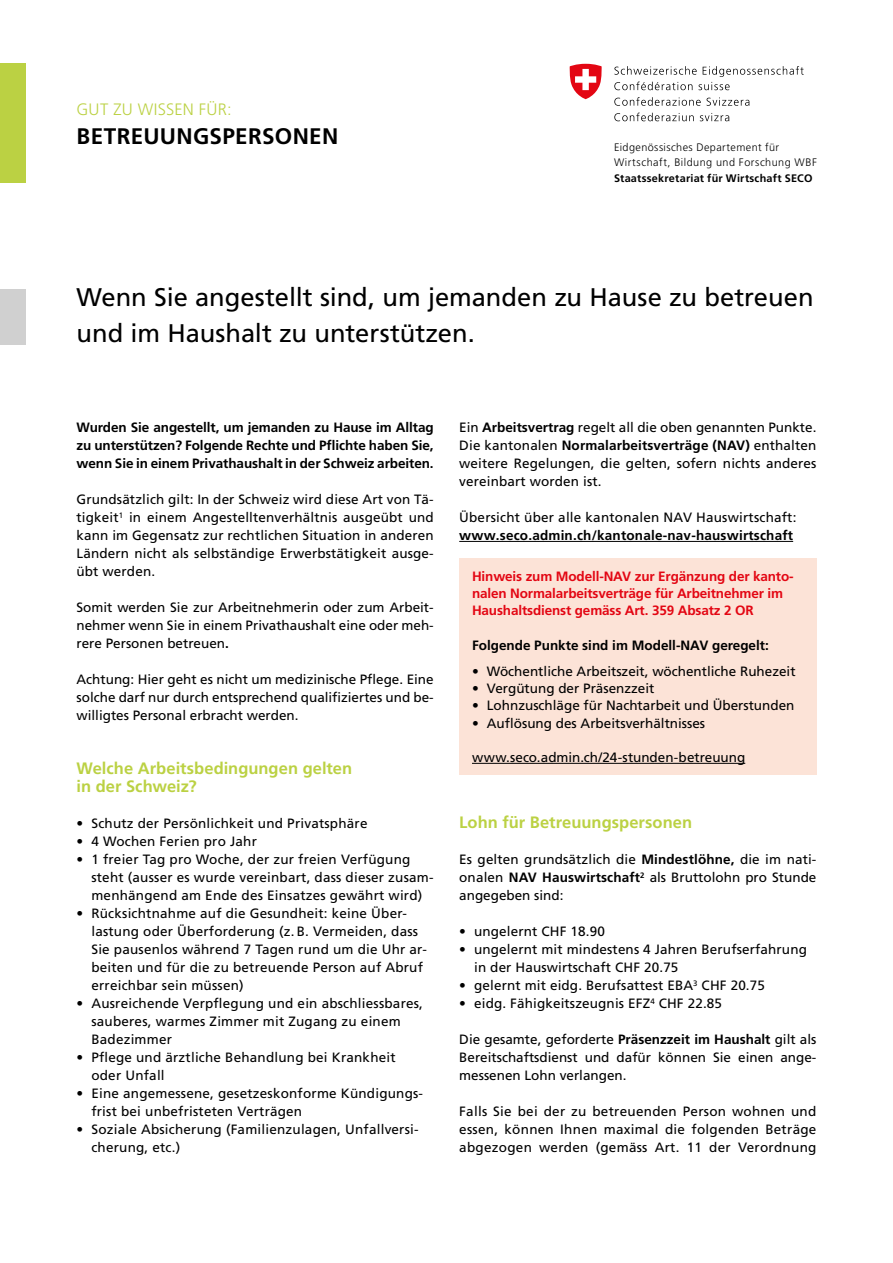
<style>
.page{position:relative;width:893px;height:1263px;background:#fff}
.page>*{position:absolute;margin:0;border:0;box-sizing:border-box;transform-origin:0 0}
.t1{font:25.5px/36px "Frutiger LT Pro";color:#000}
.t2{font:700 22.5px "Frutiger LT Pro";letter-spacing:.015em;color:#000}
.t3{font:700 16.5px/18px "Frutiger LT Pro";color:#bbd143}
.t4{font:300 16.5px "Frutiger LT Pro";letter-spacing:.01em;color:#bbd143}
.t5{font:13.5px/18px "Frutiger LT Pro";letter-spacing:.015em;color:#000;text-align:justify}
.t6{font:700 13.5px/18px "Frutiger LT Pro";color:#000;text-align:justify}
.t7{font:700 13.5px/17.2px "Frutiger LT Pro";letter-spacing:-.01em;color:#e30613}
.t8{font:300 10.8px/15.8px "Frutiger LT Pro";letter-spacing:.04em;color:#000}
.t9{font:700 10.8px "Frutiger LT Pro";letter-spacing:.02em;color:#000}
.s1{font-weight:700}
</style>
<div class="page">
<div style="left:0;top:64px;width:26px;height:119px;background:#bbd143"></div>
<div style="left:0;top:289px;width:26px;height:55px;background:#d0d0d0"></div>
<svg style="left:614px;top:66px;width:190px;height:24px"></svg>
<svg style="left:614px;top:97px;width:87px;height:9px"></svg>
<svg style="left:707px;top:97px;width:42px;height:9px"></svg>
<svg style="left:614px;top:113px;width:80px;height:8px"></svg>
<svg style="left:700px;top:113px;width:29px;height:8px"></svg>
<svg style="left:570px;top:64px;width:32px;height:35px"></svg>
<hr style="left:459px;top:541px;width:334px;height:1px;background:#000">
<div style="left:459px;top:558px;width:357px;height:217px;background:#fce3d7"></div>
<hr style="left:472px;top:763px;width:273px;height:1px;background:#000">
<p class="t4" style="left:77px;top:100px;width:157px">GUT ZU WISSEN FÜR:</p>
<h2 class="t2" style="left:77px;top:123px;width:263px">BETREUUNGSPERSONEN</h2>
<p class="t8" style="left:614px;top:139px;width:205px">Eidgenössisches Departement für<br>Wirtschaft, Bildung und Forschung WBF</p>
<p class="t9" style="left:614px;top:172px;width:200px">Staatssekretariat für Wirtschaft SECO</p>
<h1 class="t1" style="left:77px;top:279px;width:738px">Wenn Sie angestellt sind, um jemanden zu Hause zu betreuen und im Haushalt zu unterstützen.</h1>
<p class="t6" style="left:77px;top:418px;width:359px">Wurden Sie angestellt, um jemanden zu Hause im Alltag zu unterstützen? Folgende Rechte und Pflichte haben Sie, wenn Sie in einem Privathaushalt in der Schweiz arbeiten.</p>
<p class="t5" style="left:77px;top:490px;width:359px">Grundsätzlich gilt: In der Schweiz wird diese Art von Tä&shy;tigkeit<sup>1</sup> in einem Angestelltenverhältnis ausgeübt und kann im Gegensatz zur rechtlichen Situation in anderen Ländern nicht als selbständige Erwerbstätigkeit ausge&shy;übt werden.</p>
<p class="t5" style="left:77px;top:598px;width:359px">Somit werden Sie zur Arbeitnehmerin oder zum Arbeit&shy;nehmer wenn Sie in einem Privathaushalt eine oder meh&shy;rere Personen betreuen<span class="s1">.</span></p>
<p class="t5" style="left:77px;top:670px;width:359px">Achtung: Hier geht es nicht um medizinische Pflege. Eine solche darf nur durch entsprechend qualifiziertes und be&shy;willigtes Personal erbracht werden.</p>
<p class="t3" style="left:77px;top:759px;width:277px">Welche Arbeitsbedingungen gelten in der Schweiz?</p>
<p class="t5" style="left:77px;top:814px;width:292px">• Schutz der Persönlichkeit und Privatsphäre</p>
<p class="t5" style="left:77px;top:832px;width:182px">• 4 Wochen Ferien pro Jahr</p>
<p class="t5" style="left:91px;top:850px;width:344px;text-align:left;text-indent:-15px">• 1 freier Tag pro Woche, der zur freien Verfügung steht (ausser es wurde vereinbart, dass dieser zusam&shy;menhängend am Ende des Einsatzes gewährt wird)</p>
<p class="t5" style="left:91px;top:904px;width:337px;text-align:left;text-indent:-15px">• Rücksichtnahme auf die Gesundheit: keine Über&shy;lastung oder Überforderung (z. B. Vermeiden, dass Sie pausenlos während 7 Tagen rund um die Uhr ar&shy;beiten und für die zu betreuende Person auf Abruf erreichbar sein müssen)</p>
<p class="t5" style="left:91px;top:994px;width:333px;text-align:left;text-indent:-15px">• Ausreichende Verpflegung und ein abschliessbares, sauberes, warmes Zimmer mit Zugang zu einem<br>Badezimmer</p>
<p class="t5" style="left:91px;top:1048px;width:306px;text-indent:-15px">• Pflege und ärztliche Behandlung bei Krankheit oder Unfall</p>
<p class="t5" style="left:91px;top:1084px;width:333px;text-indent:-15px">• Eine angemessene, gesetzeskonforme Kündigungs&shy;frist bei unbefristeten Verträgen</p>
<p class="t5" style="left:91px;top:1120px;width:329px;text-indent:-15px">• Soziale Absicherung (Familienzulagen, Unfallversi&shy;cherung, etc.)</p>
<p class="t5" style="left:459px;top:418px;width:359px">Ein <span class="s1">Arbeitsvertrag</span> regelt all die oben genannten Punkte.<br>Die kantonalen <span class="s1">Normalarbeitsverträge (NAV)</span> enthalten weitere Regelungen, die gelten, sofern nichts anderes vereinbart worden ist.</p>
<p class="t5" style="left:459px;top:508px;width:339px">Übersicht über alle kantonalen NAV Hauswirtschaft:</p>
<p class="t6" style="left:459px;top:526px;width:335px">www.seco.admin.ch/kantonale-nav-hauswirtschaft</p>
<p class="t7" style="left:472px;top:568px;width:323px">Hinweis zum Modell-NAV zur Ergänzung der kanto&shy;nalen Normalarbeitsverträge für Arbeitnehmer im<br>Haushaltsdienst gemäss Art. 359 Absatz 2 OR</p>
<p class="t6" style="left:472px;top:636px;width:298px">Folgende Punkte sind im Modell-NAV geregelt:</p>
<p class="t5" style="left:472px;top:662px;width:325px">• Wöchentliche Arbeitszeit, wöchentliche Ruhezeit</p>
<p class="t5" style="left:472px;top:679px;width:184px">• Vergütung der Präsenzzeit</p>
<p class="t5" style="left:472px;top:697px;width:324px">• Lohnzuschläge für Nachtarbeit und Überstunden</p>
<p class="t5" style="left:472px;top:714px;width:235px">• Auflösung des Arbeitsverhältnisses</p>
<p class="t5" style="left:472px;top:748px;width:275px">www.seco.admin.ch/24-stunden-betreuung</p>
<p class="t3" style="left:459px;top:813px;width:234px">Lohn für Betreuungspersonen</p>
<p class="t5" style="left:459px;top:850px;width:359px">Es gelten grundsätzlich die <span class="s1">Mindestlöhne,</span> die im nati&shy;onalen <span class="s1">NAV Hauswirtschaft</span><sup>2</sup> als Bruttolohn pro Stunde angegeben sind:</p>
<p class="t5" style="left:459px;top:922px;width:147px">• ungelernt CHF 18.90</p>
<p class="t5" style="left:474px;top:940px;width:334px;text-indent:-15px">• ungelernt mit mindestens 4 Jahren Berufserfahrung in der Hauswirtschaft CHF 20.75</p>
<p class="t5" style="left:459px;top:976px;width:307px">• gelernt mit eidg. Berufsattest EBA<sup>3</sup> CHF 20.75</p>
<p class="t5" style="left:459px;top:994px;width:264px">• eidg. Fähigkeitszeugnis EFZ<sup>4</sup> CHF 22.85</p>
<p class="t5" style="left:459px;top:1030px;width:359px">Die gesamte, geforderte <span class="s1">Präsenzzeit im Haushalt</span> gilt als Bereitschaftsdienst und dafür können Sie einen ange&shy;messenen Lohn verlangen.</p>
<p class="t5" style="left:459px;top:1102px;width:359px">Falls Sie bei der zu betreuenden Person wohnen und essen, können Ihnen maximal die folgenden Beträge abgezogen werden (gemäss Art. 11 der Verordnung</p>
</div>
